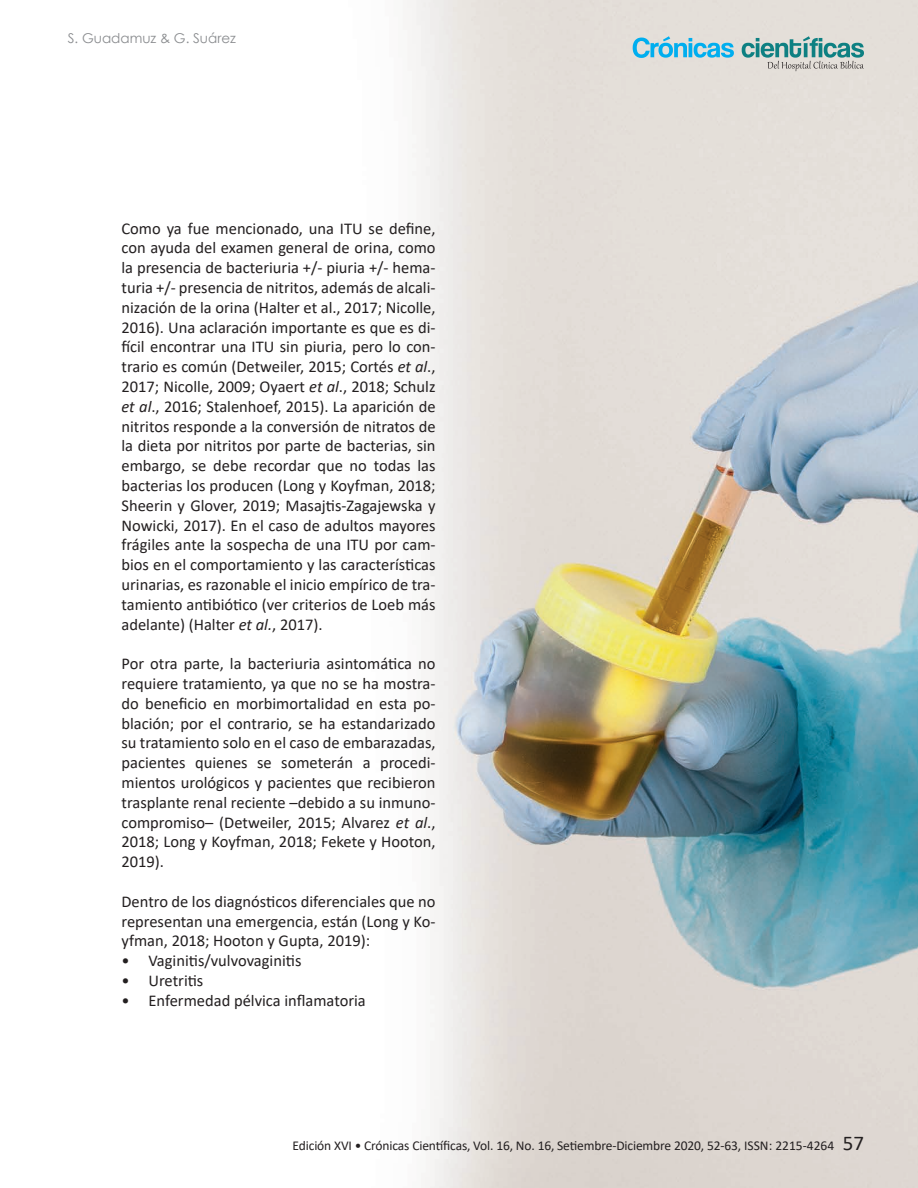
<style>
.page{position:relative;width:918px;height:1188px;background:#fff}
.page>*{position:absolute;margin:0;border:0;box-sizing:border-box;transform-origin:0 0}
.t1{font:16.5px/19.8px "Calibri";color:#231f20;text-align:justify}
.t2{font:13.5px "Calibri";letter-spacing:-.01em;color:#231f20}
.t3{font:13.5px "Century Gothic";color:#8a8c8f}
.s1{font-style:italic}
.s2{font-size:21px}
</style>
<div class="page">
<img style="left:403px;top:0;width:515px;height:1188px">
<svg style="left:633px;top:36px;width:101px;height:22px;background:#86cae1"></svg>
<svg style="left:742px;top:36px;width:122px;height:35px;background:#a5bfbb"></svg>
<p class="t3" style="left:68px;top:29px;width:170px">S. Guadamuz &amp; G. Suárez</p>
<p class="t1" style="left:122px;top:218px;width:316px">Como ya fue mencionado, una ITU se define, con ayuda del examen general de orina, como la presencia de bacteriuria +/- piuria +/- hema&shy;turia +/- presencia de nitritos, además de alcali&shy;nización de la orina (Halter et al., 2017; Nicolle, 2016). Una aclaración importante es que es di&shy;fícil encontrar una ITU sin piuria, pero lo con&shy;trario es común (Detweiler, 2015; Cortés <span class="s1">et al</span>., 2017; Nicolle, 2009; Oyaert <span class="s1">et al</span>., 2018; Schulz <span class="s1">et al</span>., 2016; Stalenhoef, 2015). La aparición de nitritos responde a la conversión de nitratos de la dieta por nitritos por parte de bacterias, sin embargo, se debe recordar que no todas las bacterias los producen (Long y Koyfman, 2018; Sheerin y Glover, 2019; Masajtis-Zagajewska y Nowicki, 2017). En el caso de adultos mayores frágiles ante la sospecha de una ITU por cam&shy;bios en el comportamiento y las características urinarias, es razonable el inicio empírico de tra&shy;tamiento antibiótico (ver criterios de Loeb más adelante) (Halter <span class="s1">et al.</span>, 2017).</p>
<p class="t1" style="left:122px;top:653px;width:316px">Por otra parte, la bacteriuria asintomática no requiere tratamiento, ya que no se ha mostra&shy;do beneficio en morbimortalidad en esta po&shy;blación; por el contrario, se ha estandarizado su tratamiento solo en el caso de embarazadas, pacientes quienes se someterán a procedi&shy;mientos urológicos y pacientes que recibieron trasplante renal reciente –debido a su inmuno&shy;compromiso– (Detweiler, 2015; Alvarez <span class="s1">et al</span>., 2018; Long y Koyfman, 2018; Fekete y Hooton, 2019).</p>
<p class="t1" style="left:122px;top:891px;width:316px">Dentro de los diagnósticos diferenciales que no representan una emergencia, están (Long y Ko&shy;yfman, 2018; Hooton y Gupta, 2019):</p>
<p class="t1" style="left:122px;top:950px;width:181px">• Vaginitis/vulvovaginitis</p>
<p class="t1" style="left:122px;top:970px;width:83px">• Uretritis</p>
<p class="t1" style="left:122px;top:990px;width:246px">• Enfermedad pélvica inflamatoria</p>
<p class="t2" style="left:293px;top:1136px;width:573px">Edición XVI • Crónicas Científicas, Vol. 16, No. 16, Setiembre-Diciembre 2020, 52-63, ISSN: 2215-4264 <span class="s2">57</span></p>
</div>
